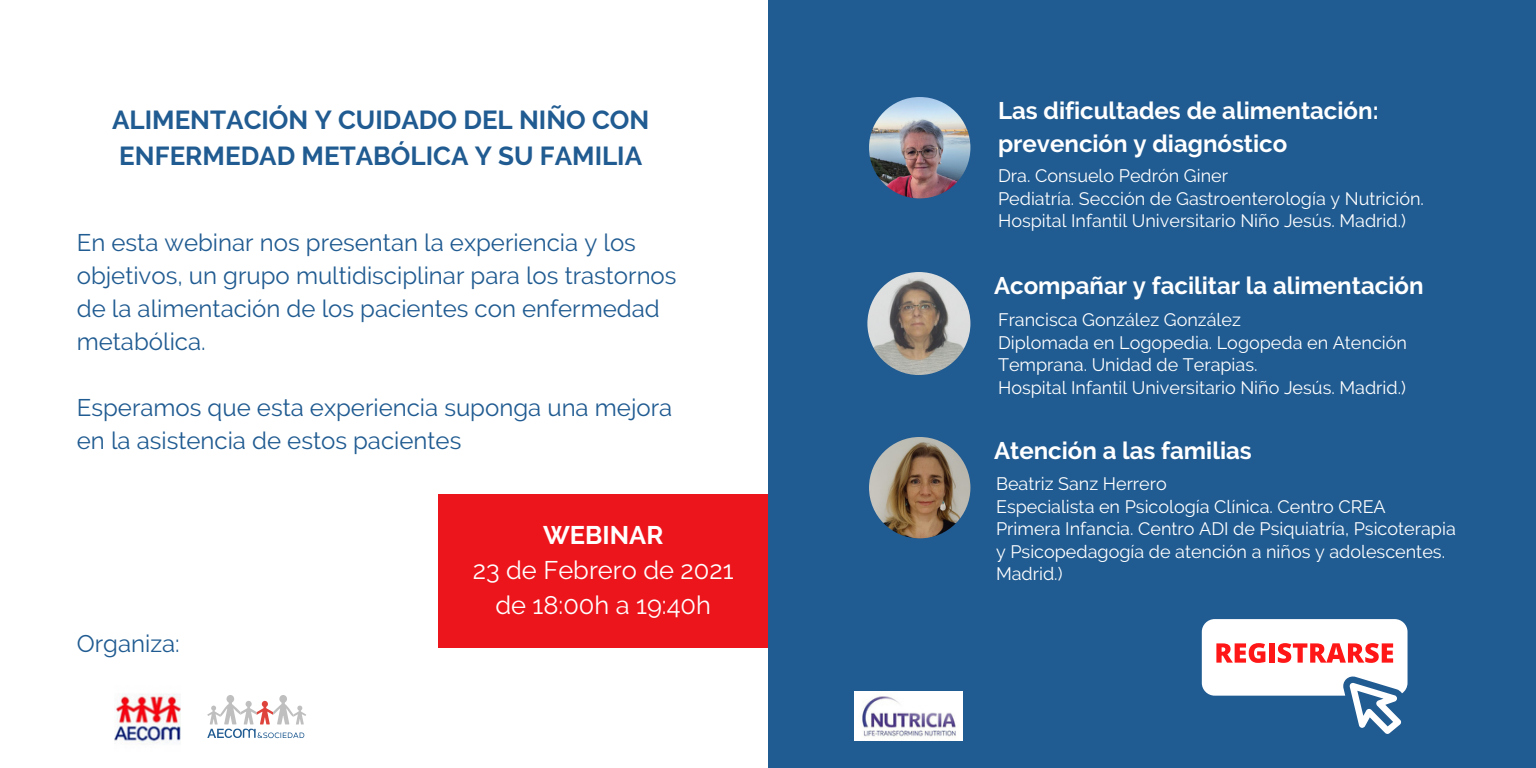
<style>
.page{position:relative;width:1536px;height:768px;background:#fff}
.page>*{position:absolute;margin:0;border:0;box-sizing:border-box;transform-origin:0 0}
.t1{font:700 26px/36px "Raleway";color:#205b91}
.t2{font:25.4px "Raleway";color:#fff}
.t3{font:700 25.4px "Raleway";color:#fff}
.t4{font:24px/33px "Raleway";color:#205b91}
.t5{font:700 24px/33px "Raleway";color:#fff}
.t6{font:18px/22.4px "Raleway";color:#fff}
</style>
<div class="page">
<div style="left:438px;top:494px;width:330px;height:153px;background:#ed151c"></div>
<div style="left:768px;top:0;width:768px;height:768px;background:#205b91"></div>
<svg style="left:207px;top:695px;width:99px;height:43px"></svg>
<img style="left:854px;top:691px;width:108px;height:50px">
<img style="left:114px;top:693px;width:66px;height:50px">
<img style="left:869px;top:437px;width:101px;height:101px;border-radius:50%">
<img style="left:867px;top:272px;width:103px;height:103px;border-radius:50%">
<img style="left:869px;top:97px;width:101px;height:101px;border-radius:50%">
<svg style="left:1202px;top:619px;width:206px;height:115px"></svg>
<p class="t1" style="left:112px;top:102px;width:539px">ALIMENTACIÓN Y CUIDADO DEL NIÑO CON<br>ENFERMEDAD METABÓLICA Y SU FAMILIA</p>
<p class="t4" style="left:77px;top:226px;width:601px">En esta webinar nos presentan la experiencia y los objetivos, un grupo multidisciplinar para los trastornos de la alimentación de los pacientes con enfermedad metabólica.</p>
<p class="t4" style="left:77px;top:391px;width:597px">Esperamos que esta experiencia suponga una mejora en la asistencia de estos pacientes</p>
<p class="t4" style="left:77px;top:627px;width:104px">Organiza:</p>
<p class="t3" style="left:543px;top:520px;width:122px">WEBINAR</p>
<p class="t2" style="left:473px;top:555px;width:262px">23 de Febrero de 2021</p>
<p class="t2" style="left:495px;top:590px;width:217px">de 18:00h a 19:40h</p>
<p class="t5" style="left:998px;top:94px;width:382px">Las dificultades de alimentación: prevención y diagnóstico</p>
<p class="t6" style="left:998px;top:165px;width:232px">Dra. Consuelo Pedrón Giner</p>
<p class="t6" style="left:998px;top:187px;width:427px">Pediatría. Sección de Gastroenterología y Nutrición.</p>
<p class="t6" style="left:998px;top:210px;width:409px">Hospital Infantil Universitario Niño Jesús. Madrid.)</p>
<p class="t5" style="left:994px;top:269px;width:431px">Acompañar y facilitar la alimentación</p>
<p class="t6" style="left:998px;top:309px;width:244px">Francisca González González</p>
<p class="t6" style="left:998px;top:331px;width:410px">Diplomada en Logopedia. Logopeda en Atención<br>Temprana. Unidad de Terapias.</p>
<p class="t6" style="left:998px;top:376px;width:409px">Hospital Infantil Universitario Niño Jesús. Madrid.)</p>
<p class="t5" style="left:994px;top:434px;width:259px">Atención a las familias</p>
<p class="t6" style="left:996px;top:472px;width:172px">Beatriz Sanz Herrero</p>
<p class="t6" style="left:996px;top:495px;width:391px">Especialista en Psicología Clínica. Centro CREA</p>
<p class="t6" style="left:996px;top:517px;width:461px">Primera Infancia. Centro ADI de Psiquiatría, Psicoterapia y Psicopedagogía de atención a niños y adolescentes.<br>Madrid.)</p>
</div>
